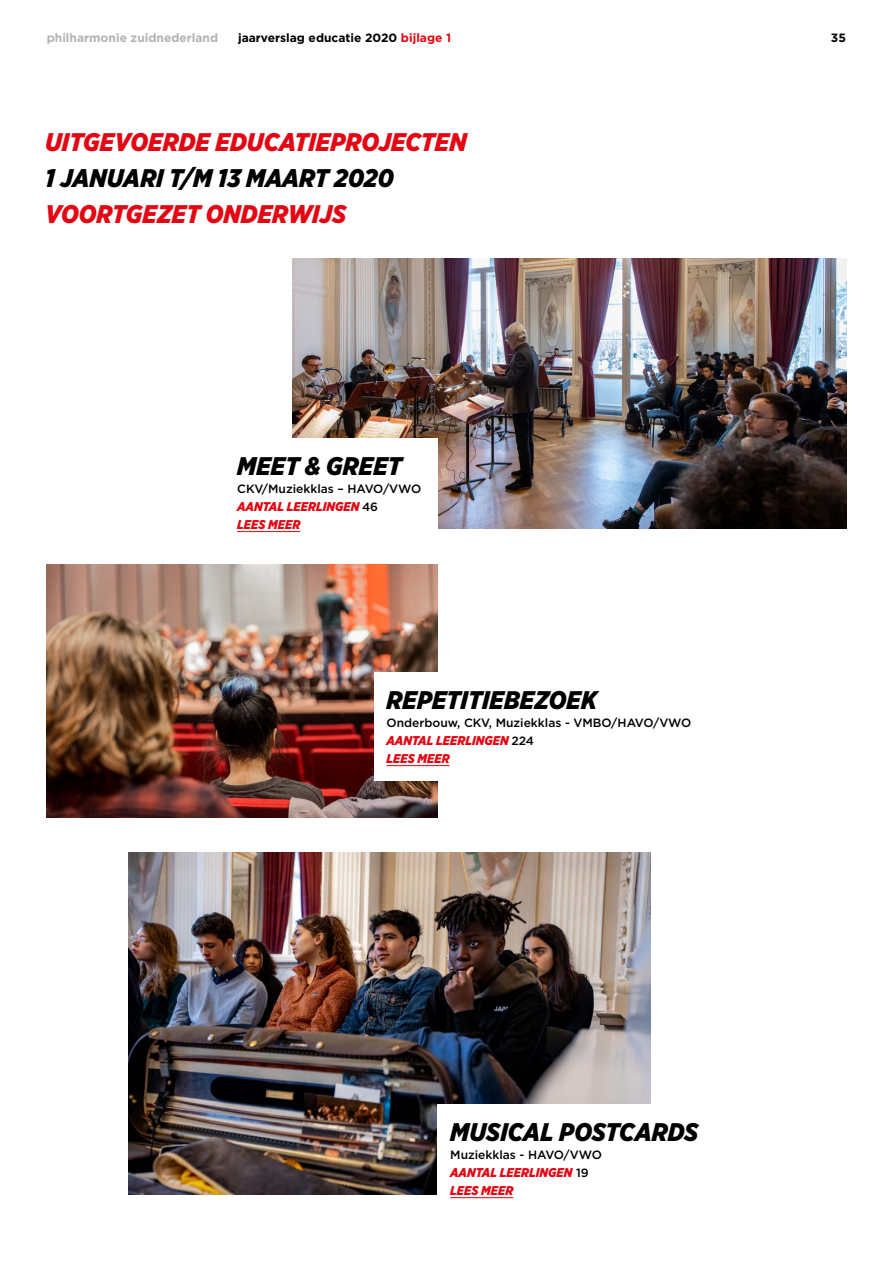
<style>
.page{position:relative;width:893px;height:1263px;background:#fff}
.page>*{position:absolute;margin:0;border:0;box-sizing:border-box;transform-origin:0 0}
.t1{font:italic 900 25.5px "Gotham Narrow";color:#000}
.t2{font:italic 900 25.5px "Gotham Narrow";color:#e30613}
.t3{font:italic 900 12.75px/18px "Gotham Narrow";color:#e30613}
.t4{font:500 12px "Gotham";color:#000}
.t5{font:700 12px "Gotham";color:#000}
.t6{font:700 12px "Gotham";color:#b3b3b3}
.s1{color:#e30613}
.s2{font-family:"Gotham";font-weight:500;font-style:normal;font-size:12px;color:#000}
</style>
<div class="page">
<img style="left:47px;top:565px;width:390px;height:253px">
<img style="left:129px;top:853px;width:522px;height:342px">
<div style="left:374px;top:673px;width:355px;height:108px;background:#fff"></div>
<hr style="left:386px;top:765px;width:64px;height:1px;background:#e30613">
<div style="left:437px;top:1105px;width:309px;height:114px;background:#fff"></div>
<hr style="left:450px;top:1197px;width:63px;height:1px;background:#e30613">
<img style="left:292px;top:259px;width:554px;height:270px">
<div style="left:224px;top:439px;width:213px;height:108px;background:#fff"></div>
<hr style="left:237px;top:531px;width:63px;height:1px;background:#e30613">
<p class="t6" style="left:47px;top:30px;width:173px">philharmonie zuidnederland</p>
<p class="t5" style="left:238px;top:30px;width:215px">jaarverslag educatie 2020 <span class="s1">bijlage 1</span></p>
<p class="t5" style="left:831px;top:30px;width:17px">35</p>
<h1 class="t2" style="left:45px;top:125px;width:423px">UITGEVOERDE EDUCATIEPROJECTEN</h1>
<h1 class="t1" style="left:45px;top:161px;width:350px">1 JANUARI T/M 13 MAART 2020</h1>
<h1 class="t2" style="left:45px;top:197px;width:302px">VOORTGEZET ONDERWIJS</h1>
<h1 class="t1" style="left:237px;top:449px;width:166px">MEET &amp; GREET</h1>
<p class="t4" style="left:237px;top:480px;width:186px">CKV/Muziekklas – HAVO/VWO</p>
<p class="t3" style="left:237px;top:497px;width:142px">AANTAL LEERLINGEN <span class="s2">46<br></span>LEES MEER</p>
<h1 class="t1" style="left:386px;top:683px;width:212px">REPETITIEBEZOEK</h1>
<p class="t4" style="left:386px;top:714px;width:306px">Onderbouw, CKV, Muziekklas - VMBO/HAVO/VWO</p>
<p class="t3" style="left:386px;top:731px;width:149px">AANTAL LEERLINGEN <span class="s2">224<br></span>LEES MEER</p>
<h1 class="t1" style="left:450px;top:1115px;width:250px">MUSICAL POSTCARDS</h1>
<p class="t4" style="left:450px;top:1146px;width:153px">Muziekklas - HAVO/VWO</p>
<p class="t3" style="left:450px;top:1163px;width:140px">AANTAL LEERLINGEN <span class="s2">19<br></span>LEES MEER</p>
</div>
